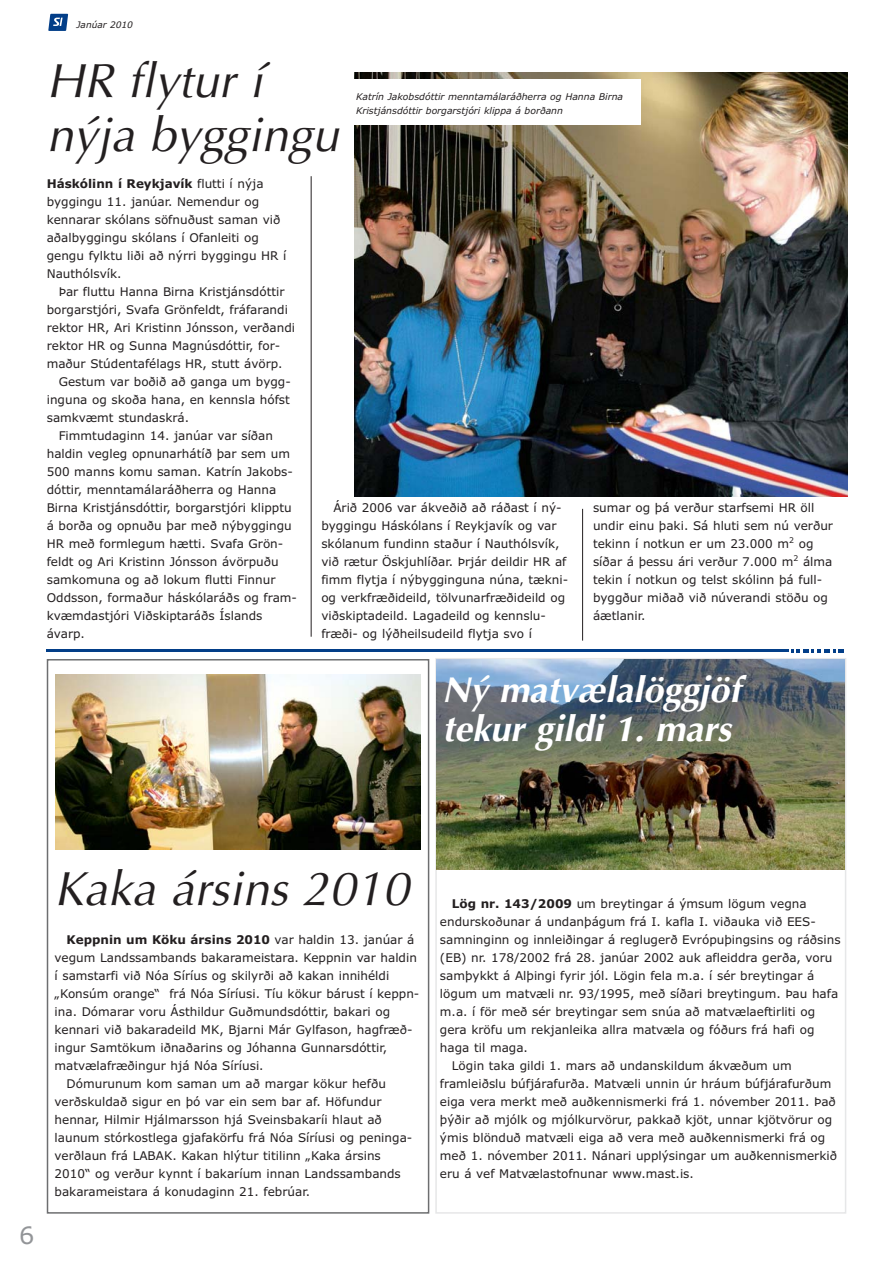
<style>
.page{position:relative;width:893px;height:1263px;background:#fff}
.page>*{position:absolute;margin:0;border:0;box-sizing:border-box;transform-origin:0 0}
.t1{font:italic 48px/54px "Optima";color:#231f20}
.t2{font:italic 700 36px/39px "Optima";color:#fff}
.t3{font:24px "Verdana";color:#939598}
.t4{font:12px/18px "Verdana";color:#231f20}
.t5{font:700 12px "Verdana";color:#231f20}
.t6{font:italic 9.3px/14.2px "Verdana";color:#231f20}
.t7{font:italic 9px "Verdana";color:#231f20}
.s1{font-weight:700}
.s2{font-weight:400}
</style>
<div class="page">
<div style="left:47px;top:659px;width:382px;height:555px;border:2px solid #6d6e70"></div>
<img style="left:354px;top:73px;width:493px;height:423px">
<div style="left:352px;top:79px;width:288px;height:46px;background:#fff"></div>
<hr style="left:311px;top:176px;width:1px;height:461px;background:#231f20">
<hr style="left:582px;top:509px;width:1px;height:132px;background:#231f20">
<img style="left:55px;top:675px;width:365px;height:174px">
<svg style="left:48px;top:14px;width:20px;height:17px"></svg>
<img style="left:437px;top:659px;width:407px;height:210px">
<hr style="left:46px;top:650px;width:743px;height:2px;background:#023e88">
<svg style="left:792px;top:649px;width:52px;height:4px"></svg>
<p class="t7" style="left:77px;top:21px;width:58px">Janúar 2010</p>
<h1 class="t1" style="left:47px;top:58px;width:294px">HR flytur í nýja byggingu</h1>
<p class="t6" style="left:356px;top:91px;width:269px">Katrín Jakobsdóttir menntamálaráðherra og Hanna Birna<br>Kristjánsdóttir borgarstjóri klippa á borðann</p>
<p class="t4" style="left:47px;top:176px;width:241px"><span class="s1">Háskólinn í Reykjavík</span> flutti í nýja bygg ingu 11. janúar. Nemendur og kennarar skólans söfnuðust saman við aðalbyggingu skólans í Ofanleiti og gengu fylktu liði að nýrri byggingu HR í<br>Nauthólsvík.</p>
<p class="t4" style="left:47px;top:284px;width:250px;text-indent:12px">Þar fluttu Hanna Birna Kristjánsdóttir borgarstjóri, Svafa Grönfeldt, fráfarandi rektor HR, Ari Kristinn Jónsson, verðandi rektor HR og Sunna Magnúsdóttir, for&shy;maður Stúdentafélags HR, stutt ávörp.</p>
<p class="t4" style="left:47px;top:374px;width:246px;text-align:justify;text-indent:12px">Gestum var boðið að ganga um bygg&shy;inguna og skoða hana, en kennsla hófst samkvæmt stundaskrá.</p>
<p class="t4" style="left:47px;top:428px;width:252px;text-indent:12px">Fimmtudaginn 14. janúar var síðan haldin vegleg opnunarhátíð þar sem um 500 manns komu saman. Katrín Jakobs&shy;dóttir, menntamálaráðherra og Hanna Birna Kristjánsdóttir, borgarstjóri klipptu á borða og opnuðu þar með nýbyggingu HR með formlegum hætti. Svafa Grön&shy;feldt og Ari Kristinn Jónsson ávörpuðu samkomuna og að lokum flutti Finnur Oddsson, formaður háskólaráðs og fram&shy;kvæmdastjóri Viðskiptaráðs Íslands ávarp.</p>
<p class="t4" style="left:321px;top:500px;width:248px;text-indent:12px">Árið 2006 var ákveðið að ráðast í ný - byggingu Háskólans í Reykjavík og var skólanum fundinn staður í Nauthólsvík, við rætur Öskjuhlíðar. Þrjár deildir HR af fimm flytja í ný bygg inguna núna, tækni&shy;og verkfræði deild, tölvunarfræðideild og viðskipta deild. Lagadeild og kennslu&shy;fræði- og lýðheilsudeild flytja svo í</p>
<p class="t4" style="left:593px;top:500px;width:242px">sumar og þá verður starfsemi HR öll undir einu þaki. Sá hluti sem nú verður tekinn í notkun er um 23.000 m<sup>2</sup> og síðar á þessu ári verður 7.000 m<sup>2</sup> álma tekin í notkun og telst skólinn þá full&shy;byggður miðað við núverandi stöðu og áætlanir.</p>
<h2 class="t2" style="left:442px;top:674px;width:300px">Ný matvælalöggjöf tekur gildi 1. mars</h2>
<h3 class="t3" style="left:19px;top:1225px;width:17px">6</h3>
<h1 class="t1" style="left:55px;top:866px;width:356px">Kaka ársins 2010</h1>
<p class="t5" style="left:67px;top:935px;width:349px">Keppnin um Köku ársins 2010 <span class="s2">var haldin 13. janúar á</span></p>
<p class="t4" style="left:55px;top:949px;width:364px">vegum Landssambands bakarameistara. Keppnin var haldin</p>
<p class="t4" style="left:55px;top:967px;width:336px">í samstarfi við Nóa Síríus og skilyrði að kakan innihéldi</p>
<p class="t4" style="left:55px;top:985px;width:366px">„Konsúm orange“ frá Nóa Síríusi. Tíu kökur bárust í keppn-</p>
<p class="t4" style="left:55px;top:1003px;width:337px">ina. Dómarar voru Ásthildur Guðmundsdóttir, bakari og</p>
<p class="t4" style="left:55px;top:1021px;width:359px">kennari við bakaradeild MK, Bjarni Már Gylfason, hagfræð-</p>
<p class="t4" style="left:55px;top:1039px;width:334px">ingur Samtökum iðnaðarins og Jóhanna Gunnarsdóttir,</p>
<p class="t4" style="left:55px;top:1057px;width:211px">mat vælafræðingur hjá Nóa Síríusi.</p>
<p class="t4" style="left:67px;top:1075px;width:321px">Dómurun um kom saman um að margar kökur hefðu</p>
<p class="t4" style="left:55px;top:1093px;width:328px">verð skuldað sigur en þó var ein sem bar af. Höfundur</p>
<p class="t4" style="left:55px;top:1111px;width:329px">hennar, Hilmir Hjálmarsson hjá Sveins bakaríi hlaut að</p>
<p class="t4" style="left:55px;top:1129px;width:359px">launum stórkostlega gjafakörfu frá Nóa Síríusi og peninga-</p>
<p class="t4" style="left:55px;top:1147px;width:328px">verðlaun frá LABAK. Kakan hlýtur titilinn „Kaka ársins</p>
<p class="t4" style="left:55px;top:1165px;width:348px">2010“ og verður kynnt í bakaríum innan Landssambands</p>
<p class="t4" style="left:55px;top:1183px;width:257px">bakara meistara á konudaginn 21. febrúar.</p>
<p class="t4" style="left:452px;top:895px;width:356px"><span class="s1">Lög nr. 143/2009</span> um breytingar á ýmsum lögum vegna</p>
<p class="t4" style="left:440px;top:913px;width:377px">endurskoðunar á undanþágum frá I. kafla I. viðauka við EES-</p>
<p class="t4" style="left:440px;top:931px;width:402px">samninginn og innleiðingar á reglu gerð Evrópuþingsins og ráðsins</p>
<p class="t4" style="left:440px;top:949px;width:394px">(EB) nr. 178/2002 frá 28. janúar 2002 auk af leiddra gerða, voru</p>
<p class="t4" style="left:440px;top:967px;width:376px">samþykkt á Alþingi fyrir jól. Lögin fela m.a. í sér breyt ingar á</p>
<p class="t4" style="left:440px;top:985px;width:400px">lögum um matvæli nr. 93/1995, með síðari breytingum. Þau hafa</p>
<p class="t4" style="left:440px;top:1003px;width:377px">m.a. í för með sér breytingar sem snúa að matvælaeftirliti og</p>
<p class="t4" style="left:440px;top:1021px;width:376px">gera kröfu um rekjanleika allra mat væla og fóðurs frá hafi og</p>
<p class="t4" style="left:440px;top:1039px;width:89px">haga til maga.</p>
<p class="t4" style="left:452px;top:1057px;width:341px">Lögin taka gildi 1. mars að undanskildum ákvæðum um</p>
<p class="t4" style="left:440px;top:1075px;width:393px">framleiðslu búfjárafurða. Matvæli unnin úr hráum búfjárafurð um</p>
<p class="t4" style="left:440px;top:1093px;width:397px">eiga vera merkt með auðkennismerki frá 1. nóvember 2011. Það</p>
<p class="t4" style="left:440px;top:1111px;width:394px">þýðir að mjólk og mjólkurvörur, pakkað kjöt, unnar kjötvörur og</p>
<p class="t4" style="left:440px;top:1129px;width:387px">ýmis blönduð matvæli eiga að vera með auð kennis merki frá og</p>
<p class="t4" style="left:440px;top:1147px;width:399px">með 1. nóvember 2011. Nánari upplýsingar um auðkennismerkið</p>
<p class="t4" style="left:440px;top:1165px;width:255px">eru á vef Matvælastofnunar www.mast.is.</p>
</div>
